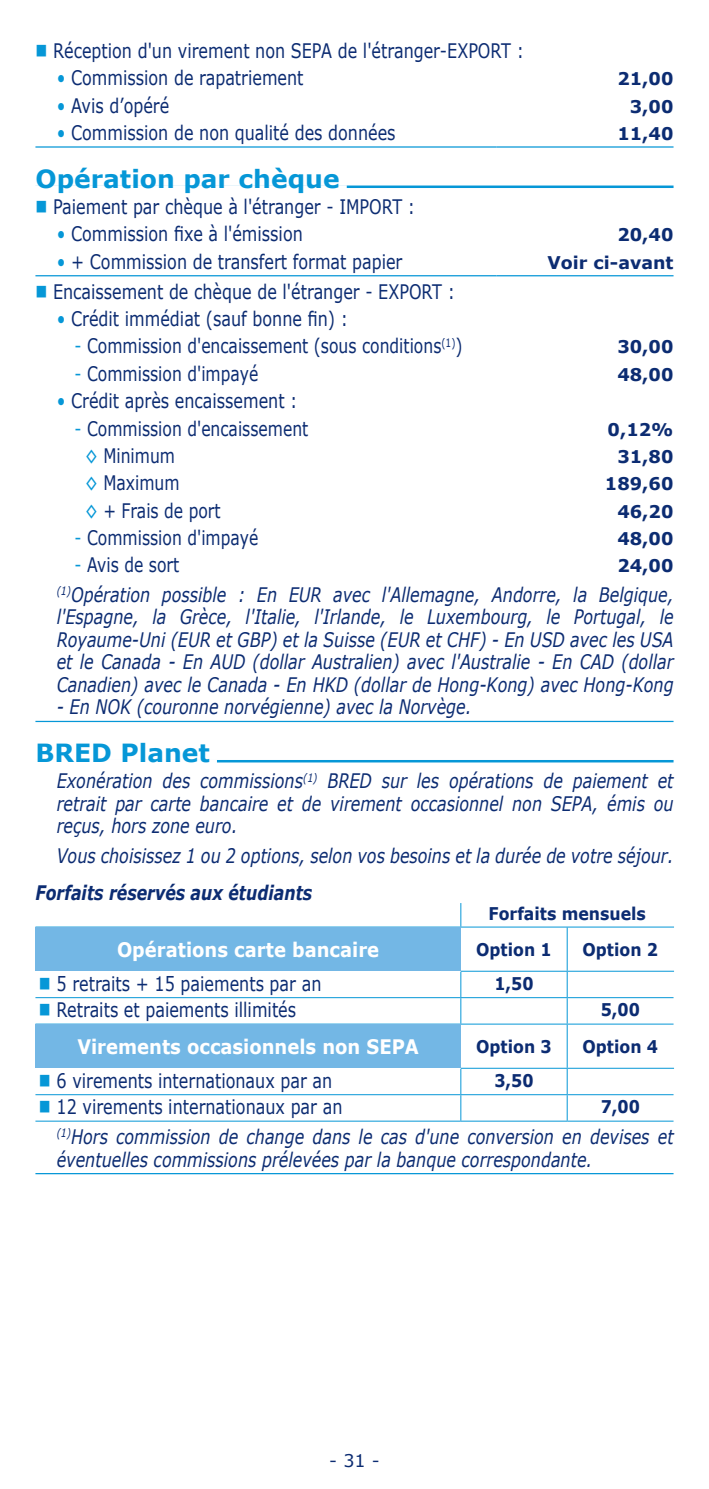
<style>
.page{position:relative;width:709px;height:1489px;background:#fff}
.page>*{position:absolute;margin:0;border:0;box-sizing:border-box;transform-origin:0 0}
.t1{font:700 25px "Verdana";color:#0697d7}
.t2{font:italic 20px/22.5px "Verdana";color:#0c2c72;text-align:justify;scale:.8 1}
.t3{font:20px "Verdana";color:#0c2c72;scale:.8 1}
.t4{font:20px "Verdana";color:#0c2c72;scale:.78 1}
.t5{font:700 20px "Verdana";color:#fff;scale:.9 1}
.t6{font:italic 700 20px "Verdana";color:#0c2c72;scale:.79 1}
.t7{font:700 17.5px "Verdana";color:#0c2c72}
.t8{font:700 17.5px "Verdana";color:#0c2c72;scale:.9 1}
.t9{font:17.5px "Verdana";color:#0c2c72}
.s1{color:#0697d7}
</style>
<div class="page">
<hr style="left:35px;top:146px;width:461px;height:2px;background:#0697d7">
<hr style="left:496px;top:146px;width:177px;height:2px;background:#0697d7">
<hr style="left:35px;top:185px;width:638px;height:3px;background:#0697d7">
<div style="left:32px;top:185px;width:315px;height:5px;background:#fff"></div>
<hr style="left:35px;top:275px;width:461px;height:1px;background:#0697d7">
<hr style="left:496px;top:275px;width:177px;height:1px;background:#0697d7">
<hr style="left:35px;top:720px;width:638px;height:2px;background:#0697d7">
<hr style="left:35px;top:760px;width:638px;height:2px;background:#0697d7">
<div style="left:32px;top:759px;width:185px;height:5px;background:#fff"></div>
<svg style="left:460px;top:903px;width:1px;height:23px"></svg>
<hr style="left:35px;top:926px;width:426px;height:1px;background:#0697d7">
<hr style="left:461px;top:926px;width:213px;height:1px;background:#0697d7">
<div style="left:35px;top:927px;width:426px;height:44px;background:#73b7e5"></div>
<hr style="left:566px;top:927px;width:1px;height:43px;background:#0697d7">
<hr style="left:461px;top:970px;width:106px;height:1px;background:#0697d7">
<hr style="left:567px;top:970px;width:107px;height:1px;background:#0697d7">
<hr style="left:35px;top:997px;width:426px;height:1px;background:#0697d7">
<hr style="left:461px;top:997px;width:106px;height:1px;background:#0697d7">
<hr style="left:567px;top:997px;width:106px;height:1px;background:#0697d7">
<svg style="left:566px;top:971px;width:1px;height:52px"></svg>
<svg style="left:460px;top:971px;width:1px;height:52px"></svg>
<hr style="left:35px;top:1023px;width:426px;height:1px;background:#0697d7">
<hr style="left:461px;top:1023px;width:106px;height:1px;background:#0697d7">
<hr style="left:567px;top:1023px;width:106px;height:1px;background:#0697d7">
<div style="left:35px;top:1024px;width:426px;height:44px;background:#73b7e5"></div>
<hr style="left:566px;top:1024px;width:1px;height:43px;background:#0697d7">
<hr style="left:461px;top:1067px;width:106px;height:1px;background:#0697d7">
<hr style="left:567px;top:1067px;width:107px;height:1px;background:#0697d7">
<hr style="left:35px;top:1094px;width:426px;height:1px;background:#0697d7">
<hr style="left:461px;top:1094px;width:106px;height:1px;background:#0697d7">
<hr style="left:567px;top:1094px;width:106px;height:1px;background:#0697d7">
<svg style="left:566px;top:1068px;width:1px;height:52px"></svg>
<svg style="left:460px;top:1068px;width:1px;height:52px"></svg>
<hr style="left:35px;top:1120px;width:426px;height:1px;background:#0697d7">
<hr style="left:461px;top:1120px;width:106px;height:1px;background:#0697d7">
<hr style="left:567px;top:1120px;width:106px;height:1px;background:#0697d7">
<hr style="left:35px;top:1172px;width:638px;height:2px;background:#0697d7">
<p class="t3" style="left:53px;top:38px;width:590px">Réception d'un virement non SEPA de l'étranger-EXPORT :</p>
<p class="t3" style="left:57px;top:65px;width:310px"><span class="s1">•</span> Commission de rapatriement</p>
<p class="t7" style="left:617px;top:67px;width:58px">21,00</p>
<p class="t3" style="left:57px;top:92px;width:142px"><span class="s1">•</span> Avis d’opéré</p>
<p class="t7" style="left:630px;top:95px;width:45px">3,00</p>
<p class="t3" style="left:57px;top:120px;width:425px"><span class="s1">•</span> Commission de non qualité des données</p>
<p class="t7" style="left:617px;top:122px;width:58px">11,40</p>
<p class="t1" style="left:35px;top:163px;width:306px">Opération par chèque</p>
<p class="t3" style="left:53px;top:194px;width:454px">Paiement par chèque à l'étranger - IMPORT :</p>
<p class="t3" style="left:57px;top:221px;width:309px"><span class="s1">•</span> Commission fixe à l'émission</p>
<p class="t7" style="left:617px;top:223px;width:58px">20,40</p>
<p class="t3" style="left:57px;top:249px;width:433px"><span class="s1">•</span> + Commission de transfert format papier</p>
<p class="t7" style="left:547px;top:251px;width:127px">Voir ci-avant</p>
<p class="t3" style="left:53px;top:279px;width:504px">Encaissement de chèque de l'étranger - EXPORT :</p>
<p class="t3" style="left:57px;top:306px;width:365px"><span class="s1">•</span> Crédit immédiat (sauf bonne fin) :</p>
<p class="t4" style="left:74px;top:333px;width:499px"><span class="s1">-</span> Commission d'encaissement (sous conditions<sup>(1)</sup>)</p>
<p class="t7" style="left:617px;top:336px;width:58px">30,00</p>
<p class="t4" style="left:74px;top:361px;width:237px"><span class="s1">-</span> Commission d'impayé</p>
<p class="t7" style="left:617px;top:363px;width:58px">48,00</p>
<p class="t3" style="left:57px;top:388px;width:302px"><span class="s1">•</span> Crédit après encaissement :</p>
<p class="t4" style="left:74px;top:415px;width:301px"><span class="s1">-</span> Commission d'encaissement</p>
<p class="t7" style="left:607px;top:418px;width:67px">0,12%</p>
<p class="t4" style="left:85px;top:443px;width:117px"><span class="s1">◊</span> Minimum</p>
<p class="t7" style="left:617px;top:445px;width:58px">31,80</p>
<p class="t4" style="left:85px;top:470px;width:123px"><span class="s1">◊</span> Maximum</p>
<p class="t7" style="left:605px;top:472px;width:70px">189,60</p>
<p class="t4" style="left:85px;top:497px;width:175px"><span class="s1">◊</span> + Frais de port</p>
<p class="t7" style="left:617px;top:500px;width:58px">46,20</p>
<p class="t4" style="left:74px;top:525px;width:237px"><span class="s1">-</span> Commission d'impayé</p>
<p class="t7" style="left:617px;top:527px;width:58px">48,00</p>
<p class="t4" style="left:74px;top:552px;width:136px"><span class="s1">-</span> Avis de sort</p>
<p class="t7" style="left:617px;top:554px;width:58px">24,00</p>
<p class="t2" style="left:57px;top:583px;width:772px"><sup>(1)</sup>Opération possible : En EUR avec l'Allemagne, Andorre, la Belgique, l'Espagne, la Grèce, l'Italie, l'Irlande, le Luxembourg, le Portugal, le Royaume-Uni (EUR et GBP) et la Suisse (EUR et CHF) - En USD avec les USA et le Canada - En AUD (dollar Australien) avec l'Australie - En CAD (dollar Canadien) avec le Canada - En HKD (dollar de Hong-Kong) avec Hong-Kong</p>
<p class="t2" style="left:57px;top:696px;width:520px">- En NOK (couronne norvégienne) avec la Norvège.</p>
<p class="t1" style="left:35px;top:737px;width:176px">BRED Planet</p>
<p class="t2" style="left:57px;top:770px;width:772px">Exonération des commissions<sup>(1)</sup> BRED sur les opérations de paiement et retrait par carte bancaire et de virement occasionnel non SEPA, émis ou reçus, hors zone euro.</p>
<p class="t2" style="left:57px;top:844px;width:772px">Vous choisissez 1 ou 2 options, selon vos besoins et la durée de votre séjour.</p>
<p class="t6" style="left:35px;top:879px;width:352px">Forfaits réservés aux étudiants</p>
<p class="t8" style="left:488px;top:902px;width:176px">Forfaits mensuels</p>
<p class="t5" style="left:117px;top:936px;width:293px">Opérations carte bancaire</p>
<p class="t8" style="left:476px;top:938px;width:85px">Option 1</p>
<p class="t8" style="left:582px;top:938px;width:85px">Option 2</p>
<p class="t3" style="left:57px;top:970px;width:332px">5 retraits + 15 paiements par an</p>
<p class="t8" style="left:494px;top:971px;width:45px">1,50</p>
<p class="t3" style="left:57px;top:996px;width:301px">Retraits et paiements illimités</p>
<p class="t8" style="left:600px;top:998px;width:45px">5,00</p>
<p class="t5" style="left:77px;top:1033px;width:381px">Virements occasionnels non SEPA</p>
<p class="t8" style="left:476px;top:1035px;width:85px">Option 3</p>
<p class="t8" style="left:582px;top:1035px;width:85px">Option 4</p>
<p class="t3" style="left:57px;top:1067px;width:346px">6 virements internationaux par an</p>
<p class="t8" style="left:494px;top:1068px;width:45px">3,50</p>
<p class="t3" style="left:57px;top:1093px;width:359px">12 virements internationaux par an</p>
<p class="t8" style="left:600px;top:1095px;width:45px">7,00</p>
<p class="t2" style="left:57px;top:1125px;width:772px"><sup>(1)</sup>Hors commission de change dans le cas d'une conversion en devises et éventuelles commissions prélevées par la banque correspondante.</p>
<p class="t9" style="left:329px;top:1449px;width:52px">- 31 -</p>
</div>
